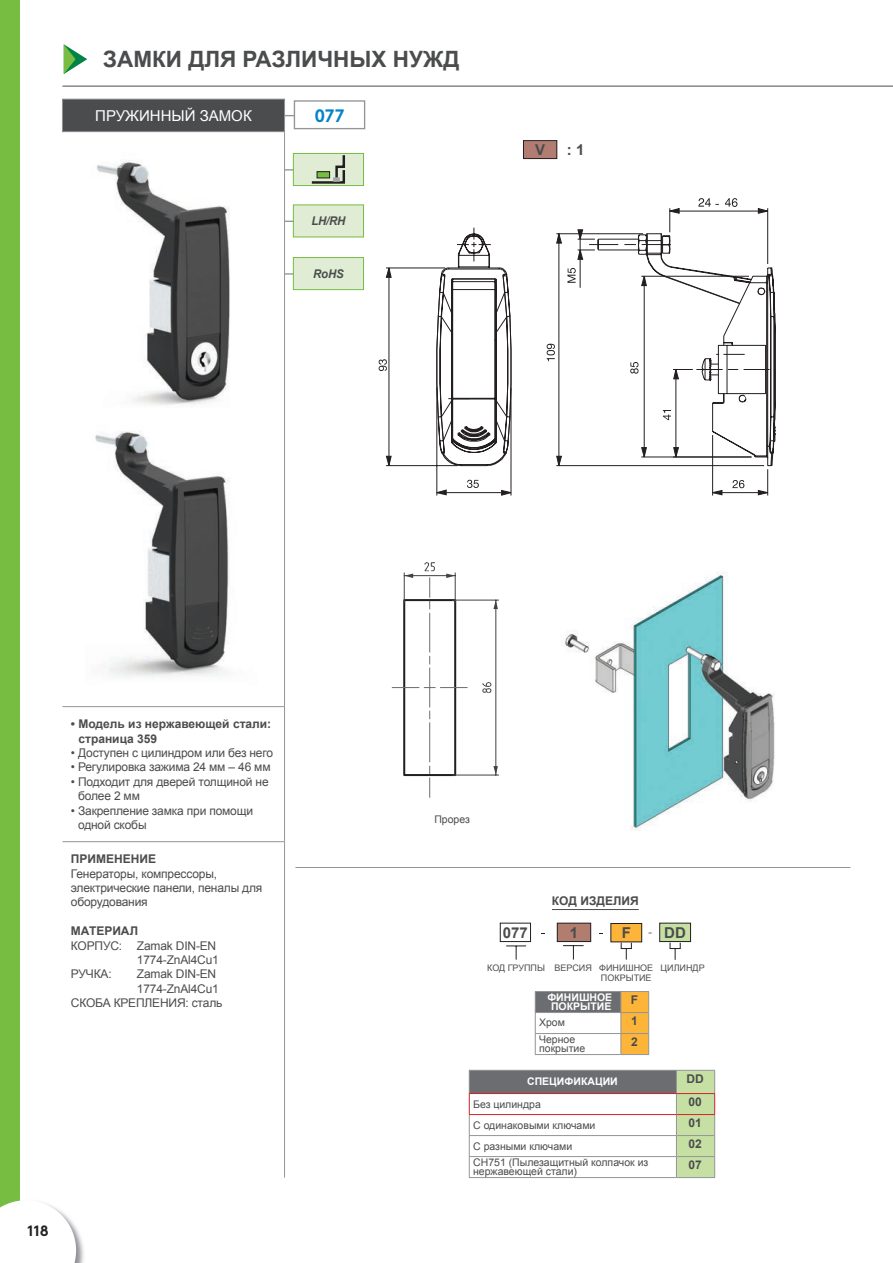
<style>
.page{position:relative;width:893px;height:1263px;background:#fff}
.page>*{position:absolute;margin:0;border:0;box-sizing:border-box;transform-origin:0 0}
.t1{font:700 22.5px "Arial";color:#4b4c4d}
.t2{font:700 18px "Brown Pro";color:#0082c8}
.t3{font:15px "Arial";color:#fff}
.t4{font:700 15px "Arial";color:#4b4c4d}
.t5{font:700 15px "Brown Pro";color:#231f20}
.t6{font:12px/14.4px "Arial";letter-spacing:-.015em;color:#4b4c4d}
.t7{font:700 12px/14.4px "Arial";color:#4b4c4d}
.t8{font:italic 700 12px "Arial";letter-spacing:-.015em;color:#4b4c4d;scale:.95 1}
.t9{font:10.5px/8.2px "Arial";color:#4b4c4d}
.t10{font:700 10.5px/9px "Arial";color:#fff;text-align:center}
.t11{font:10.5px "Brown Pro";color:#231f20}
.t12{font:9px/10.8px "Arial";color:#4b4c4d;text-align:right}
.s1{font-weight:700}
</style>
<div class="page">
<hr style="left:63px;top:86px;width:830px;height:1px;background:#4b4c4d">
<svg style="left:64px;top:44px;width:23px;height:30px"></svg>
<div style="left:0;top:0;width:20px;height:1263px;background:#76bd42"></div>
<img style="left:81px;top:1239px;width:3px;height:24px">
<svg style="left:0;top:1200px;width:81px;height:63px"></svg>
<div style="left:294px;top:100px;width:71px;height:29px;border:1px solid #939598"></div>
<hr style="left:295px;top:867px;width:555px;height:1px;background:#939598">
<hr style="left:285px;top:169px;width:57px;height:2px;background:#939598">
<div style="left:293px;top:153px;width:71px;height:33px;background:#e0edd4;border:1px solid #76bd42"></div>
<svg style="left:309px;top:153px;width:37px;height:32px"></svg>
<div style="left:317px;top:172px;width:13px;height:6px;background:#76bd42"></div>
<img style="left:565px;top:572px;width:210px;height:259px">
<img style="left:95px;top:431px;width:134px;height:247px">
<svg style="left:493px;top:601px;width:5px;height:8px"></svg>
<svg style="left:493px;top:766px;width:5px;height:8px"></svg>
<div style="left:403px;top:599px;width:53px;height:177px;border:2px solid #231f20"></div>
<svg style="left:429px;top:578px;width:1px;height:31px"></svg>
<hr style="left:429px;top:613px;width:1px;height:39px;background:#6d6d70">
<hr style="left:429px;top:668px;width:1px;height:39px;background:#6d6d70">
<hr style="left:429px;top:723px;width:1px;height:39px;background:#6d6d70">
<svg style="left:429px;top:766px;width:1px;height:31px"></svg>
<svg style="left:392px;top:687px;width:75px;height:1px"></svg>
<hr style="left:404px;top:575px;width:51px;height:1px;background:#434242">
<svg style="left:446px;top:573px;width:10px;height:29px"></svg>
<svg style="left:404px;top:573px;width:9px;height:29px"></svg>
<hr style="left:495px;top:600px;width:1px;height:175px;background:#434242">
<hr style="left:452px;top:600px;width:47px;height:1px;background:#434242">
<hr style="left:452px;top:774px;width:47px;height:1px;background:#434242">
<svg style="left:425px;top:562px;width:10px;height:9px"></svg>
<svg style="left:482px;top:682px;width:9px;height:11px"></svg>
<svg style="left:385px;top:267px;width:7px;height:11px"></svg>
<svg style="left:386px;top:455px;width:6px;height:12px"></svg>
<svg style="left:436px;top:489px;width:11px;height:7px"></svg>
<svg style="left:501px;top:489px;width:11px;height:7px"></svg>
<hr style="left:389px;top:268px;width:1px;height:198px;background:#231f20">
<hr style="left:386px;top:268px;width:59px;height:1px;background:#231f20">
<hr style="left:386px;top:465px;width:72px;height:1px;background:#231f20">
<hr style="left:437px;top:492px;width:74px;height:1px;background:#231f20">
<hr style="left:436px;top:387px;width:1px;height:108px;background:#231f20">
<hr style="left:511px;top:388px;width:1px;height:107px;background:#231f20">
<svg style="left:436px;top:244px;width:76px;height:223px"></svg>
<svg style="left:379px;top:359px;width:8px;height:12px"></svg>
<svg style="left:467px;top:480px;width:12px;height:8px"></svg>
<svg style="left:547px;top:198px;width:229px;height:298px"></svg>
<div style="left:523px;top:141px;width:34px;height:18px;background:#b27c72"></div>
<div style="left:523px;top:140px;width:34px;height:19px;border:1px solid #231f20"></div>
<img style="left:96px;top:161px;width:134px;height:244px">
<hr style="left:285px;top:273px;width:57px;height:2px;background:#939598">
<div style="left:293px;top:257px;width:71px;height:33px;background:#e0edd4;border:1px solid #76bd42"></div>
<hr style="left:285px;top:221px;width:57px;height:1px;background:#939598">
<div style="left:293px;top:204px;width:71px;height:33px;background:#e0edd4;border:1px solid #76bd42"></div>
<div style="left:535px;top:991px;width:86px;height:21px;background:#6c6d70"></div>
<hr style="left:535px;top:991px;width:85px;height:1px;background:#939598">
<hr style="left:535px;top:1012px;width:86px;height:1px;background:#939598">
<hr style="left:535px;top:1033px;width:86px;height:1px;background:#939598">
<svg style="left:535px;top:992px;width:1px;height:62px"></svg>
<hr style="left:535px;top:1054px;width:85px;height:1px;background:#939598">
<svg style="left:620px;top:991px;width:29px;height:64px;background:#eeb146"></svg>
<div style="left:469px;top:1070px;width:207px;height:23px;background:#6c6d70"></div>
<hr style="left:469px;top:1135px;width:207px;height:1px;background:#939598">
<hr style="left:469px;top:1156px;width:207px;height:1px;background:#939598">
<hr style="left:469px;top:1177px;width:207px;height:1px;background:#939598">
<hr style="left:469px;top:1070px;width:207px;height:1px;background:#939598">
<hr style="left:676px;top:1177px;width:39px;height:1px;background:#939598">
<hr style="left:469px;top:1093px;width:207px;height:1px;background:#d1232a">
<svg style="left:469px;top:1071px;width:1px;height:106px"></svg>
<hr style="left:469px;top:1114px;width:207px;height:1px;background:#d1232a">
<svg style="left:676px;top:1070px;width:39px;height:107px;background:#c3d69f"></svg>
<div style="left:557px;top:923px;width:34px;height:18px;background:#b07d6e"></div>
<div style="left:557px;top:923px;width:34px;height:19px;border:1px solid #231f20"></div>
<svg style="left:563px;top:945px;width:21px;height:14px"></svg>
<div style="left:660px;top:923px;width:31px;height:18px;background:#c6e0a3"></div>
<div style="left:659px;top:923px;width:32px;height:19px;border:1px solid #231f20"></div>
<svg style="left:669px;top:942px;width:12px;height:18px"></svg>
<div style="left:611px;top:923px;width:31px;height:19px;background:#fcb539"></div>
<div style="left:610px;top:923px;width:32px;height:19px;border:1px solid #231f20"></div>
<svg style="left:620px;top:942px;width:12px;height:18px"></svg>
<svg style="left:506px;top:945px;width:20px;height:15px"></svg>
<div style="left:500px;top:923px;width:31px;height:19px;border:1px solid #231f20"></div>
<div style="left:62px;top:99px;width:223px;height:33px;background:#4b4c4d"></div>
<hr style="left:62px;top:99px;width:223px;height:1px;background:#939598">
<hr style="left:62px;top:100px;width:1px;height:31px;background:#939598">
<hr style="left:284px;top:100px;width:1px;height:31px;background:#939598">
<hr style="left:62px;top:131px;width:223px;height:1px;background:#939598">
<hr style="left:284px;top:132px;width:1px;height:574px;background:#939598">
<hr style="left:62px;top:706px;width:223px;height:1px;background:#939598">
<hr style="left:284px;top:707px;width:1px;height:134px;background:#939598">
<hr style="left:62px;top:841px;width:223px;height:1px;background:#939598">
<hr style="left:284px;top:842px;width:1px;height:335px;background:#939598">
<hr style="left:552px;top:909px;width:87px;height:1px;background:#4b4c4d">
<p class="t1" style="left:103px;top:45px;width:358px">ЗАМКИ ДЛЯ РАЗЛИЧНЫХ НУЖД</p>
<p class="t3" style="left:95px;top:106px;width:158px">ПРУЖИННЫЙ ЗАМОК</p>
<p class="t2" style="left:315px;top:101px;width:31px">077</p>
<p class="t8" style="left:311px;top:213px;width:37px">LH/RH</p>
<p class="t8" style="left:313px;top:266px;width:34px">RoHS</p>
<p class="t4" style="left:535px;top:140px;width:12px">V</p>
<p class="t4" style="left:567px;top:140px;width:19px">: 1</p>
<p class="t11" style="left:715px;top:199px;width:7px">˜</p>
<p class="t7" style="left:78px;top:717px;width:194px;text-indent:-8px">• Модель из нержавеющей стали: страница 359</p>
<p class="t6" style="left:71px;top:746px;width:204px">• Доступен с цилиндром или без него</p>
<p class="t6" style="left:71px;top:760px;width:201px">• Регулировка зажима 24 мм – 46 мм</p>
<p class="t6" style="left:78px;top:774px;width:192px;text-indent:-7px">• Подходит для дверей толщиной не более 2 мм</p>
<p class="t6" style="left:78px;top:803px;width:176px;text-indent:-7px">• Закрепление замка при помощи одной скобы</p>
<p class="t6" style="left:71px;top:852px;width:193px"><span class="s1">ПРИМЕНЕНИЕ<br></span>Генераторы, компрессоры, электрические панели, пеналы для оборудования</p>
<p class="t7" style="left:71px;top:924px;width:69px">МАТЕРИАЛ</p>
<p class="t6" style="left:71px;top:938px;width:147px">КОРПУС: Zamak DIN-EN</p>
<p class="t6" style="left:137px;top:953px;width:83px">1774-ZnAl4Cu1</p>
<p class="t6" style="left:71px;top:967px;width:42px">РУЧКА:</p>
<p class="t6" style="left:137px;top:967px;width:81px">Zamak DIN-EN</p>
<p class="t6" style="left:137px;top:981px;width:83px">1774-ZnAl4Cu1</p>
<p class="t6" style="left:71px;top:996px;width:153px">СКОБА КРЕПЛЕНИЯ: сталь</p>
<p class="t5" style="left:27px;top:1218px;width:23px">118</p>
<p class="t9" style="left:434px;top:815px;width:37px">Прорез</p>
<p class="t7" style="left:552px;top:894px;width:88px">КОД ИЗДЕЛИЯ</p>
<p class="t4" style="left:503px;top:923px;width:27px">077</p>
<p class="t4" style="left:570px;top:923px;width:10px">1</p>
<p class="t4" style="left:622px;top:923px;width:11px">F</p>
<p class="t4" style="left:664px;top:923px;width:23px">DD</p>
<p class="t12" style="left:487px;top:962px;width:168px">КОД ГРУППЫ ВЕРСИЯ ФИНИШНОЕ<br>ПОКРЫТИЕ</p>
<p class="t12" style="left:661px;top:962px;width:46px">ЦИЛИНДР</p>
<p class="t10" style="left:547px;top:993px;width:66px">ФИНИШНОЕ<br>ПОКРЫТИЕ</p>
<p class="t7" style="left:631px;top:993px;width:9px">F</p>
<p class="t9" style="left:539px;top:1019px;width:27px">Хром</p>
<p class="t7" style="left:631px;top:1014px;width:8px">1</p>
<p class="t9" style="left:539px;top:1035px;width:48px">Черное покрытие</p>
<p class="t7" style="left:631px;top:1035px;width:8px">2</p>
<p class="t10" style="left:527px;top:1077px;width:92px">СПЕЦИФИКАЦИИ</p>
<p class="t7" style="left:686px;top:1072px;width:19px">DD</p>
<p class="t9" style="left:473px;top:1100px;width:69px">Без цилиндра</p>
<p class="t7" style="left:688px;top:1095px;width:15px">00</p>
<p class="t9" style="left:473px;top:1121px;width:124px">С одинаковыми ключами</p>
<p class="t7" style="left:688px;top:1116px;width:15px">01</p>
<p class="t9" style="left:473px;top:1142px;width:101px">С разными ключами</p>
<p class="t7" style="left:688px;top:1137px;width:15px">02</p>
<p class="t9" style="left:473px;top:1158px;width:177px;line-height:9px">CH751 (Пылезащитный колпачок из нержавеющей стали)</p>
<p class="t7" style="left:688px;top:1158px;width:15px">07</p>
</div>
